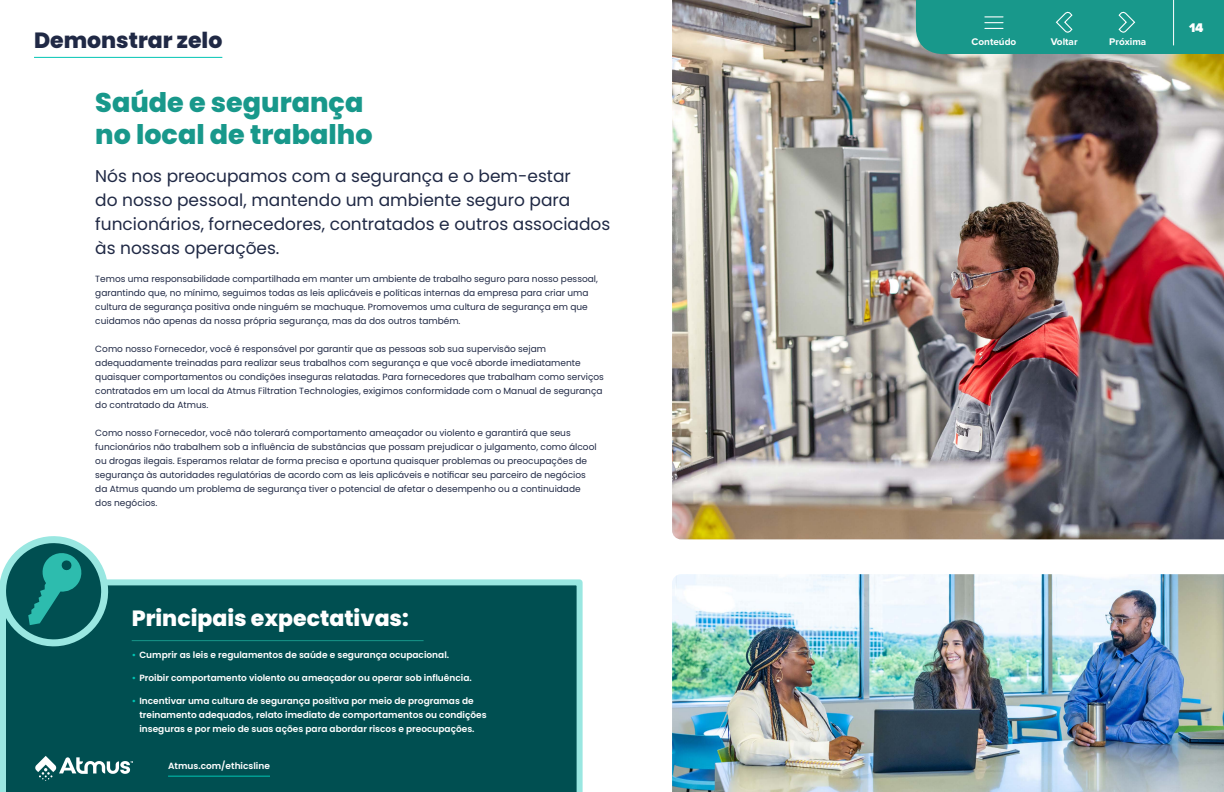
<style>
.page{position:relative;width:1224px;height:792px;background:#fff}
.page>*{position:absolute;margin:0;border:0;box-sizing:border-box;transform-origin:0 0}
.t1{font:800 27px/32px "Poppins";color:#18988b}
.t2{font:800 22px "Poppins";color:#fff}
.t3{font:800 22px "Poppins";color:#202945}
.t4{font:17px/24px "Poppins";color:#202945}
.t5{font:900 13px "Proxima Nova";color:#fff}
.t6{font:700 10px "Proxima Nova";color:#fff}
.t7{font:9px/14px "Poppins";color:#202945}
.t8{font:600 9px/14px "Poppins";color:#fff}
.s1{color:#00c4b3}
</style>
<div class="page">
<img style="left:672px;top:0;width:552px;height:539px">
<img style="left:672px;top:574px;width:552px;height:218px">
<hr style="left:34px;top:57px;width:188px;height:1px;background:#00c4b3">
<div style="left:0;top:579px;width:583px;height:213px;background:#004f51"></div>
<svg style="left:0;top:536px;width:110px;height:114px;background:#3f8e8c"></svg>
<hr style="left:132px;top:640px;width:292px;height:1px;background:#18988b">
<svg style="left:35px;top:756px;width:97px;height:25px"></svg>
<div style="left:916px;top:0;width:308px;height:54px;background:#18988b"></div>
<hr style="left:168px;top:776px;width:102px;height:1px;background:#00c4b3">
<h2 class="t3" style="left:34px;top:27px;width:190px">Demonstrar zelo</h2>
<h1 class="t1" style="left:95px;top:87px;width:279px">Saúde e segurança no local de trabalho</h1>
<h3 class="t4" style="left:95px;top:164px;width:516px">Nós nos preocupamos com a segurança e o bem-estar<br>do nosso pessoal, mantendo um ambiente seguro para funcionários, fornecedores, contratados e outros associados às nossas operações.</h3>
<p class="t7" style="left:95px;top:272px;width:504px">Temos uma responsabilidade compartilhada em manter um ambiente de trabalho seguro para nosso pessoal, garantindo que, no mínimo, seguimos todas as leis aplicáveis e políticas internas da empresa para criar uma cultura de segurança positiva onde ninguém se machuque. Promovemos uma cultura de segurança em que cuidamos não apenas da nossa própria segurança, mas da dos outros também.</p>
<p class="t7" style="left:95px;top:342px;width:510px">Como nosso Fornecedor, você é responsável por garantir que as pessoas sob sua supervisão sejam adequadamente treinadas para realizar seus trabalhos com segurança e que você aborde imediatamente quaisquer comportamentos ou condições inseguras relatadas. Para fornecedores que trabalham como serviços contratados em um local da Atmus Filtration Technologies, exigimos conformidade com o Manual de segurança do contratado da Atmus.</p>
<p class="t7" style="left:95px;top:426px;width:503px">Como nosso Fornecedor, você não tolerará comportamento ameaçador ou violento e garantirá que seus funcionários não trabalhem sob a influência de substâncias que possam prejudicar o julgamento, como álcool ou drogas ilegais. Esperamos relatar de forma precisa e oportuna quaisquer problemas ou preocupações de segurança às autoridades regulatórias de acordo com as leis aplicáveis e notificar seu parceiro de negócios da Atmus quando um problema de segurança tiver o potencial de afetar o desempenho ou a continuidade dos negócios.</p>
<h2 class="t2" style="left:132px;top:606px;width:279px">Principais expectativas:</h2>
<p class="t8" style="left:132px;top:648px;width:319px"><span class="s1">•</span> Cumprir as leis e regulamentos de saúde e segurança ocupacional.</p>
<p class="t8" style="left:132px;top:671px;width:342px"><span class="s1">•</span> Proibir comportamento violento ou ameaçador ou operar sob influência.</p>
<p class="t8" style="left:139px;top:694px;width:349px;text-indent:-8px"><span class="s1">•</span> Incentivar uma cultura de segurança positiva por meio de programas de treinamento adequados, relato imediato de comportamentos ou condições inseguras e por meio de suas ações para abordar riscos e preocupações.</p>
<p class="t8" style="left:168px;top:759px;width:103px">Atmus.com/ethicsline</p>
<p class="t6" style="left:972px;top:35px;width:46px">Conteúdo</p>
<p class="t6" style="left:1051px;top:35px;width:28px">Voltar</p>
<p class="t6" style="left:1109px;top:35px;width:39px">Próxima</p>
<h3 class="t5" style="left:1189px;top:18px;width:16px">14</h3>
</div>
